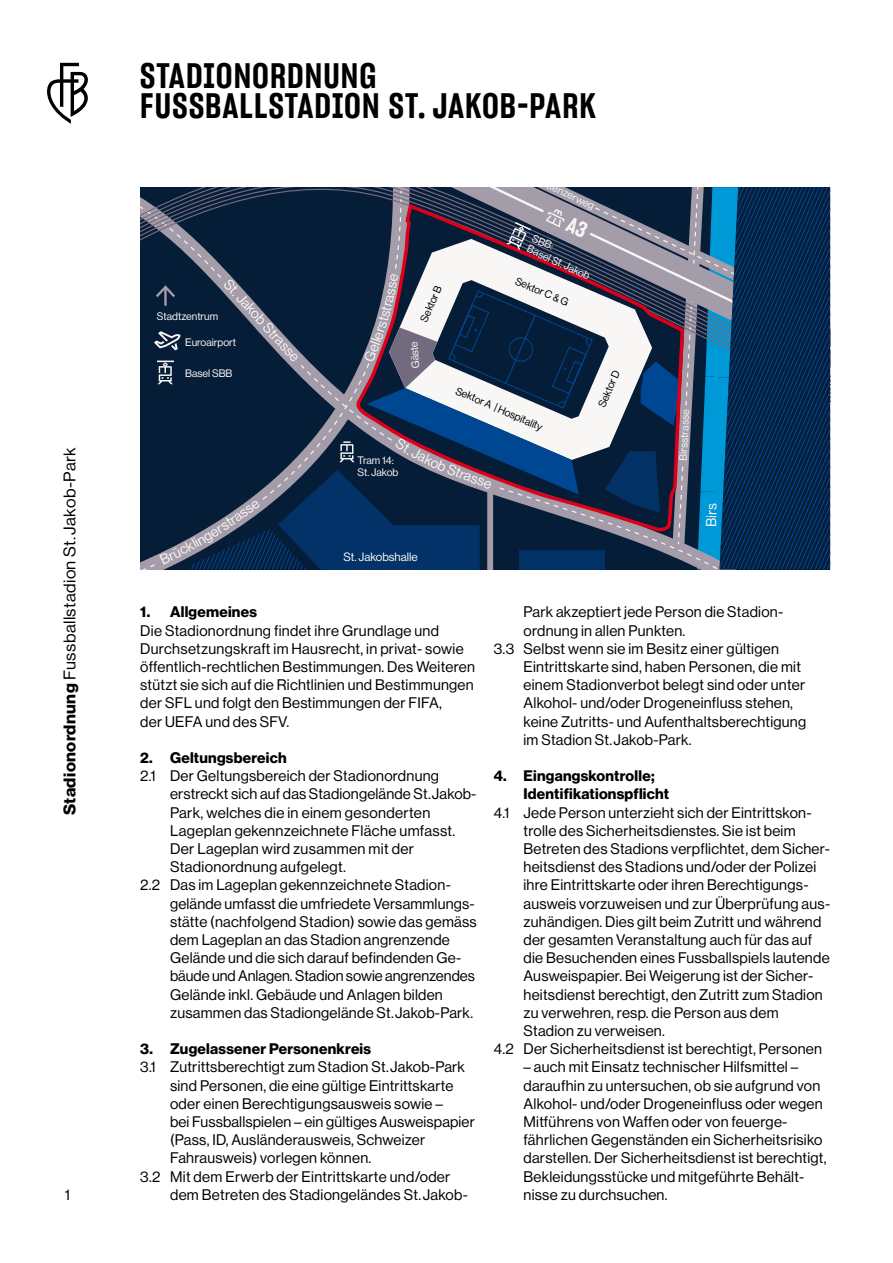
<style>
.page{position:relative;width:893px;height:1263px;background:#fff}
.page>*{position:absolute;margin:0;border:0;box-sizing:border-box;transform-origin:0 0}
.t1{font:34.5px "Sharp Grotesk Sm Bold 15";letter-spacing:.03em;color:#000}
.t2{font:16.5px "N Haas Grotesk DS Std 55 Rg";letter-spacing:.025em;color:#000;scale:1.04 1}
.t3{font:15px/18.1px "N Haas Grotesk DS Std 55 Rg";letter-spacing:.015em;color:#000}
.t4{font:15px/18.1px "N Haas Grotesk DS Std 75 Bd";letter-spacing:.015em;color:#000}
.t5{font:14.1px "N Haas Grotesk DS Std 55 Rg";color:#fff}
.t6{font:11.85px "N Haas Grotesk DS Std 55 Rg";color:#fff}
.t7{font:10.65px/11.9px "N Haas Grotesk DS Std 55 Rg";color:#fff}
.t8{font:10.65px "N Haas Grotesk DS Std 55 Rg";color:#000}
.s1{font-family:"N Haas Grotesk DS Std 75 Bd"}
</style>
<div class="page">
<svg style="left:47px;top:63px;width:41px;height:61px"></svg>
<svg style="left:140px;top:187px;width:14px;height:282px;background:#122640"></svg>
<svg style="left:154px;top:187px;width:677px;height:382px;background:#344966"></svg>
<p class="t2" style="left:61px;top:815px;width:355px;rotate:-90deg"><span class="s1">Stadionordnung</span> Fussballstadion St. Jakob-Park</p>
<p class="t3" style="left:65px;top:1186px;width:7px">1</p>
<p class="t1" style="left:140px;top:51px;width:238px">STADIONORDNUNG</p>
<p class="t1" style="left:140px;top:81px;width:457px">FUSSBALLSTADION ST. JAKOB-PARK</p>
<p class="t5" style="left:242px;top:286px;width:64px;rotate:48deg">. Jakob Str</p>
<p class="t7" style="left:157px;top:310px;width:63px">Stadtzentrum</p>
<p class="t7" style="left:185px;top:336px;width:52px">Euroairport</p>
<p class="t7" style="left:185px;top:368px;width:49px">Basel SBB</p>
<p class="t8" style="left:418px;top:319px;width:40px;rotate:-67deg">Sektor B</p>
<p class="t7" style="left:410px;top:369px;width:29px;rotate:-95deg">Gäste</p>
<p class="t7" style="left:357px;top:454px;width:42px">Tram 14:<br>St. Jakob</p>
<p class="t7" style="left:537px;top:173px;width:67px;rotate:25deg">M uttenzerw eg</p>
<p class="t7" style="left:535px;top:232px;width:69px;rotate:25deg">SBB:<br>Basel St. Jakob</p>
<p class="t8" style="left:518px;top:275px;width:58px;rotate:23deg">Sektor C &amp; G</p>
<p class="t8" style="left:458px;top:385px;width:95px;rotate:23deg">Sektor A | Hospitality</p>
<p class="t8" style="left:596px;top:404px;width:41px;rotate:-67deg">Sektor D</p>
<p class="t6" style="left:343px;top:551px;width:76px">St. Jakobshalle</p>
<p class="t7" style="left:677px;top:460px;width:53px;rotate:-87deg">Birsstrasse</p>
<p class="t5" style="left:703px;top:526px;width:25px;rotate:-88deg">Birs</p>
<p class="t4" style="left:140px;top:603px;width:118px">1. Allgemeines</p>
<p class="t3" style="left:140px;top:621px;width:336px">Die Stadionordnung findet ihre Grundlage und Durchsetzungskraft im Hausrecht, in privat- sowie öffentlich-rechtlichen Bestimmungen. Des Weiteren stützt sie sich auf die Richtlinien und Bestimmungen der SFL und folgt den Bestimmungen der FIFA,<br>der UEFA und des SFV.</p>
<p class="t4" style="left:140px;top:749px;width:148px">2. Geltungsbereich</p>
<p class="t3" style="left:170px;top:767px;width:308px;text-indent:-30px">2.1 Der Geltungsbereich der Stadionordnung erstreckt sich auf das Stadiongelände St. Jakob-Park, welches die in einem gesonderten Lageplan gekennzeichnete Fläche umfasst.<br>Der Lageplan wird zusammen mit der Stadionordnung aufgelegt.</p>
<p class="t3" style="left:170px;top:876px;width:308px;text-indent:-30px">2.2 Das im Lageplan gekennzeichnete Stadion&shy;gelände umfasst die umfriedete Versammlungs&shy;stätte (nachfolgend Stadion) sowie das gemäss dem Lageplan an das Stadion angrenzende Gelände und die sich darauf befindenden Ge&shy;bäude und Anlagen. Stadion sowie angrenzendes Gelände inkl. Gebäude und Anlagen bilden zusammen das Stadiongelände St. Jakob-Park.</p>
<p class="t4" style="left:140px;top:1040px;width:232px">3. Zugelassener Personenkreis</p>
<p class="t3" style="left:170px;top:1058px;width:306px;text-indent:-30px">3.1 Zutrittsberechtigt zum Stadion St. Jakob-Park sind Personen, die eine gültige Eintrittskarte oder einen Berechtigungsausweis sowie –<br>bei Fussballspielen – ein gültiges Ausweispapier (Pass, ID, Ausländerausweis, Schweizer Fahrausweis) vorlegen können.</p>
<p class="t3" style="left:170px;top:1167px;width:299px;text-indent:-30px">3.2 Mit dem Erwerb der Eintrittskarte und/oder dem Betreten des Stadiongeländes St. Jakob-</p>
<p class="t3" style="left:523px;top:603px;width:261px">Park akzeptiert jede Person die Stadion&shy;ordnung in allen Punkten.</p>
<p class="t3" style="left:523px;top:640px;width:284px;text-indent:-30px">3.3 Selbst wenn sie im Besitz einer gültigen Eintrittskarte sind, haben Personen, die mit einem Stadionverbot belegt sind oder unter Alkohol- und/oder Drogeneinfluss stehen, keine Zutritts- und Aufenthaltsberechtigung im Stadion St. Jakob-Park.</p>
<p class="t4" style="left:523px;top:767px;width:147px;text-indent:-30px">4. Eingangskontrolle;<br>Identifikationspflicht</p>
<p class="t3" style="left:523px;top:803px;width:308px;text-indent:-30px">4.1 Jede Person unterzieht sich der Eintrittskon&shy;trolle des Sicherheitsdienstes. Sie ist beim Betreten des Stadions verpflichtet, dem Sicher&shy;heitsdienst des Stadions und/oder der Polizei ihre Eintrittskarte oder ihren Berechtigungs&shy;ausweis vorzuweisen und zur Überprüfung aus&shy;zuhändigen. Dies gilt beim Zutritt und während der gesamten Veranstaltung auch für das auf die Besuchenden eines Fussballspiels lautende Ausweispapier. Bei Weigerung ist der Sicher&shy;heitsdienst berechtigt, den Zutritt zum Stadion zu verwehren, resp. die Person aus dem Stadion zu verweisen.</p>
<p class="t3" style="left:494px;top:1040px;width:330px">4.2 Der Sicherheitsdienst ist berechtigt, Personen</p>
<p class="t3" style="left:523px;top:1058px;width:305px">– auch mit Einsatz technischer Hilfsmittel – daraufhin zu untersuchen, ob sie aufgrund von Alkohol- und/oder Drogeneinfluss oder wegen Mitführens von Waffen oder von feuerge&shy;fährlichen Gegenständen ein Sicherheitsrisiko darstellen. Der Sicherheitsdienst ist berechtigt, Bekleidungsstücke und mitgeführte Behält&shy;nisse zu durchsuchen.</p>
</div>
